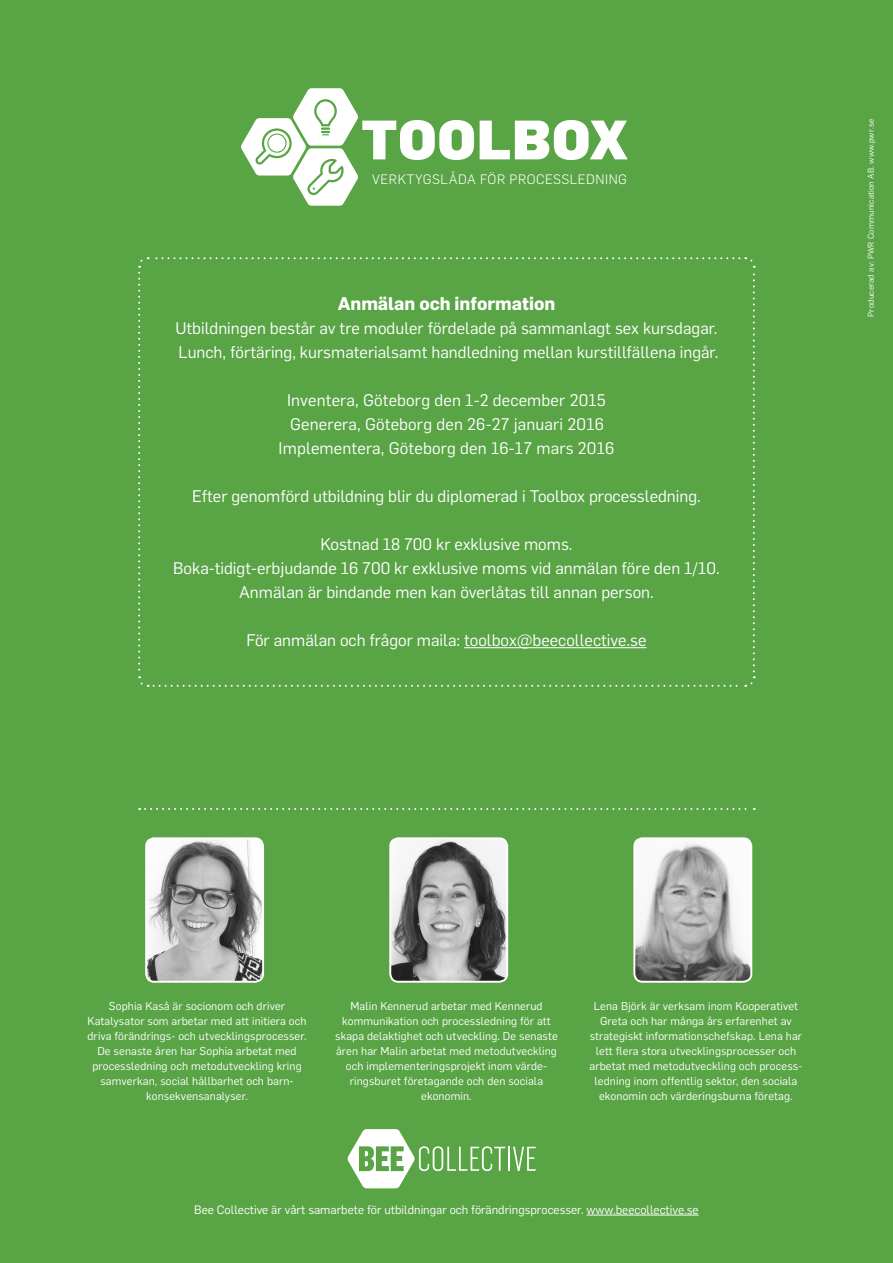
<style>
.page{position:relative;width:893px;height:1263px;background:#59a445}
.page>*{position:absolute;margin:0;border:0;box-sizing:border-box;transform-origin:0 0}
.Rubbe{font:900 54.45px "Flama";letter-spacing:.02em;color:#fff}
.t1{font:700 18px "Flama";color:#fff}
.t2{font:16.5px "Flama";color:#fff}
.Rubbe-2{font:300 13.35px "Flama";letter-spacing:.04em;color:#fff}
.t3{font:12px "Flama";color:#fff}
.t4{font:11.25px/15px "Flama";letter-spacing:.01em;color:#fff;text-align:center}
.t5{font:8.25px "Flama";letter-spacing:.02em;color:#fff}
</style>
<div class="page">
<svg style="left:139px;top:808px;width:616px;height:2px"></svg>
<img style="left:148px;top:840px;width:113px;height:140px">
<div style="left:145px;top:837px;width:119px;height:146px;border:2px solid #fff;border-radius:8px"></div>
<img style="left:392px;top:840px;width:113px;height:140px">
<div style="left:389px;top:837px;width:119px;height:146px;border:2px solid #fff;border-radius:8px"></div>
<img style="left:636px;top:840px;width:113px;height:140px">
<div style="left:633px;top:837px;width:119px;height:146px;border:2px solid #fff;border-radius:8px"></div>
<svg style="left:348px;top:1129px;width:157px;height:59px"></svg>
<hr style="left:508px;top:1147px;width:2px;height:24px;background:#fff">
<svg style="left:513px;top:1147px;width:23px;height:24px"></svg>
<svg style="left:138px;top:257px;width:618px;height:430px"></svg>
<hr style="left:587px;top:1215px;width:112px;height:1px;background:#fff">
<svg style="left:241px;top:88px;width:117px;height:118px"></svg>
<p class="Rubbe" style="left:361px;top:100px;width:268px">TOOLBOX</p>
<p class="Rubbe-2" style="left:372px;top:170px;width:256px">VERKTYGSLÅDA FÖR PROCESSLEDNING</p>
<p class="t1" style="left:338px;top:291px;width:219px">Anmälan och information</p>
<p class="t2" style="left:175px;top:317px;width:544px">Utbildningen består av tre moduler fördelade på sammanlagt sex kursdagar.</p>
<p class="t2" style="left:178px;top:341px;width:541px">Lunch, förtäring, kursmaterialsamt handledning mellan kurstillfällena ingår.</p>
<p class="t2" style="left:287px;top:389px;width:320px">Inventera, Göteborg den 1-2 december 2015</p>
<p class="t2" style="left:290px;top:413px;width:315px">Generera, Göteborg den 26-27 januari 2016</p>
<p class="t2" style="left:279px;top:437px;width:337px">Implementera, Göteborg den 16-17 mars 2016</p>
<p class="t2" style="left:192px;top:485px;width:510px">Efter genomförd utbildning blir du diplomerad i Toolbox processledning.</p>
<p class="t2" style="left:320px;top:533px;width:254px">Kostnad 18 700 kr exklusive moms.</p>
<p class="t2" style="left:173px;top:557px;width:548px">Boka-tidigt-erbjudande 16 700 kr exklusive moms vid anmälan före den 1/10.</p>
<p class="t2" style="left:239px;top:581px;width:416px">Anmälan är bindande men kan överlåtas till annan person.</p>
<p class="t2" style="left:246px;top:629px;width:402px">För anmälan och frågor maila: toolbox@beecollective.se</p>
<p class="t5" style="left:865px;top:317px;width:199px;rotate:-90deg">Producerad av: PWR Communication AB. www.pwr.se</p>
<p class="t4" style="left:109px;top:997px;width:178px">Sophia Kaså är socionom och driver</p>
<p class="t4" style="left:87px;top:1012px;width:221px;text-align:left">Katalysator som arbetar med att initiera och driva förändrings- och utvecklingsprocesser.</p>
<p class="t4" style="left:92px;top:1042px;width:211px">De senaste åren har Sophia arbetat med processledning och metodutveckling kring samverkan, social hållbarhet och barn-</p>
<p class="t4" style="left:146px;top:1087px;width:103px">konsekvensanalyser.</p>
<p class="t4" style="left:350px;top:997px;width:194px">Malin Kennerud arbetar med Kennerud</p>
<p class="t4" style="left:335px;top:1012px;width:224px">kommunikation och processledning för att skapa delaktighet och utveckling. De senaste åren har Malin arbetat med metodutveckling och implementeringsprojekt inom värde&shy;ringsburet företagande och den sociala ekonomin.</p>
<p class="t4" style="left:594px;top:997px;width:206px">Lena Björk är verksam inom Kooperativet<br>Greta och har många års erfarenhet av</p>
<p class="t4" style="left:590px;top:1027px;width:214px">strategiskt informationschefskap. Lena har lett flera stora utvecklingsprocesser och</p>
<p class="t4" style="left:590px;top:1057px;width:214px">arbetat med metodutveckling och process&shy;ledning inom offentlig sektor, den sociala ekonomin och värderingsburna företag.</p>
<p class="t3" style="left:194px;top:1201px;width:506px">Bee Collective är vårt samarbete för utbildningar och förändringsprocesser. www.beecollective.se</p>
</div>
